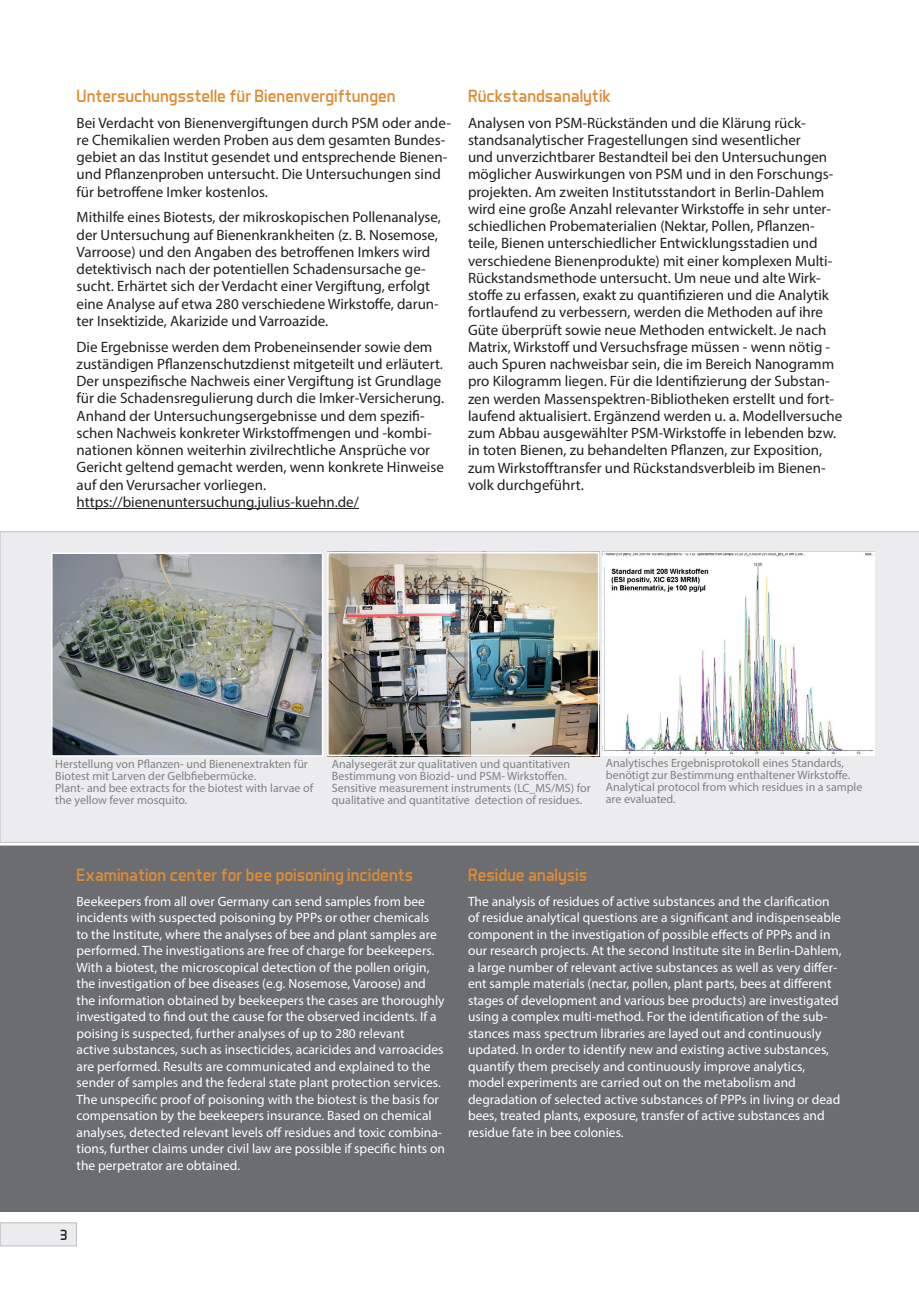
<style>
.page{position:relative;width:919px;height:1289px;background:#fff}
.page>*{position:absolute;margin:0;border:0;box-sizing:border-box;transform-origin:0 0}
.t1{font:18px "Aero Matics";color:#df8c33}
.t2{font:15px/17.2px "Myriad Pro";color:#231f20}
.t3{font:15px "Aero Matics";color:#231f20}
.t4{font:13.5px/16.5px "Myriad Pro";color:#fff}
.t5{font:12px/12px "Myriad Pro";color:#808285}
</style>
<div class="page">
<div style="left:0;top:1222px;width:77px;height:23px;background:#ececee;border:1px solid #bcbdc0"></div>
<div style="left:0;top:837px;width:918px;height:374px;background:#6c6d70"></div>
<svg style="left:0;top:842px;width:918px;height:3px;background:#ebeced"></svg>
<div style="left:0;top:531px;width:918px;height:311px;background:#ececee"></div>
<hr style="left:77px;top:508px;width:282px;height:1px;background:#231f20">
<img style="left:330px;top:555px;width:266px;height:198px">
<div style="left:327px;top:552px;width:272px;height:204px;border:2px solid #fff"></div>
<img style="left:605px;top:554px;width:266px;height:198px">
<div style="left:602px;top:551px;width:272px;height:204px;border:2px solid #fff"></div>
<img style="left:54px;top:555px;width:266px;height:198px">
<div style="left:51px;top:552px;width:272px;height:204px;border:2px solid #fff"></div>
<p class="t1" style="left:77px;top:85px;width:320px">Untersuchungsstelle für Bienenvergiftungen</p>
<p class="t2" style="left:77px;top:114px;width:376px">Bei Verdacht von Bienenvergiftungen durch PSM oder ande&shy;re Chemikalien werden Proben aus dem gesamten Bundes&shy;gebiet an das Institut gesendet und entsprechende Bienen&shy;und Pflanzenproben untersucht. Die Untersuchungen sind für betroffene Imker kostenlos.</p>
<p class="t2" style="left:77px;top:208px;width:366px">Mithilfe eines Biotests, der mikroskopischen Pollenanalyse, der Untersuchung auf Bienenkrankheiten (z. B. Nosemose, Varroose) und den Angaben des betroffenen Imkers wird detektivisch nach der potentiellen Schadensursache ge&shy;sucht. Erhärtet sich der Verdacht einer Vergiftung, erfolgt eine Analyse auf etwa 280 verschiedene Wirkstoffe, darun&shy;ter Insektizide, Akarizide und Varroazide.</p>
<p class="t2" style="left:77px;top:338px;width:369px">Die Ergebnisse werden dem Probeneinsender sowie dem zuständigen Pflanzenschutzdienst mitgeteilt und erläutert.<br>Der unspezifische Nachweis einer Vergiftung ist Grundlage für die Schadensregulierung durch die Imker-Versicherung.<br>Anhand der Untersuchungsergebnisse und dem spezifi&shy;schen Nachweis konkreter Wirkstoffmengen und -kombi&shy;nationen können weiterhin zivilrechtliche Ansprüche vor Gericht geltend gemacht werden, wenn konkrete Hinweise auf den Verursacher vorliegen. https://bienenuntersuchung.julius-kuehn.de/</p>
<p class="t1" style="left:468px;top:85px;width:144px">Rückstandsanalytik</p>
<p class="t2" style="left:468px;top:114px;width:376px">Analysen von PSM-Rückständen und die Klärung rück&shy;standsanalytischer Fragestellungen sind wesentlicher<br>und unverzichtbarer Bestandteil bei den Untersuchungen möglicher Auswirkungen von PSM und in den Forschungs&shy;projekten. Am zweiten Institutsstandort in Berlin-Dahlem wird eine große Anzahl relevanter Wirkstoffe in sehr unter&shy;schiedlichen Probematerialien (Nektar, Pollen, Pflanzen&shy;teile, Bienen unterschiedlicher Entwicklungsstadien und verschiedene Bienenprodukte) mit einer komplexen Multi-Rückstandsmethode untersucht. Um neue und alte Wirk&shy;stoffe zu erfassen, exakt zu quantifizieren und die Analytik fortlaufend zu verbessern, werden die Methoden auf ihre Güte überprüft sowie neue Methoden entwickelt. Je nach Matrix, Wirkstoff und Versuchsfrage müssen - wenn nötig - auch Spuren nachweisbar sein, die im Bereich Nanogramm pro Kilogramm liegen. Für die Identifizierung der Substan&shy;zen werden Massenspektren-Bibliotheken erstellt und fort&shy;laufend aktualisiert. Ergänzend werden u. a. Modellversuche zum Abbau ausgewählter PSM-Wirkstoffe in lebenden bzw. in toten Bienen, zu behandelten Pflanzen, zur Exposition, zum Wirkstofftransfer und Rückstandsverbleib im Bienen&shy;volk durchgeführt.</p>
<p class="t5" style="left:55px;top:757px;width:259px">Herstellung von Pflanzen- und Bienenextrakten für Biotest mit Larven der Gelbfiebermücke.<br>Plant- and bee extracts for the biotest with larvae of the yellow fever mosquito.</p>
<p class="t5" style="left:332px;top:757px;width:260px">Analysegerät zur qualitativen und quantitativen Bestimmung von Biozid- und PSM- Wirkstoffen.<br>Sensitive measurement instruments (LC_MS/MS) for qualitative and quantitative detection of residues.</p>
<p class="t5" style="left:605px;top:757px;width:258px">Analytisches Ergebnisprotokoll eines Standards, benötigt zur Bestimmung enthaltener Wirkstoffe.<br>Analytical protocol from which residues in a sample are evaluated.</p>
<p class="t1" style="left:77px;top:863px;width:338px">Examination center for bee poisoning incidents</p>
<p class="t4" style="left:77px;top:892px;width:370px">Beekeepers from all over Germany can send samples from bee incidents with suspected poisoning by PPPs or other chemicals<br>to the Institute, where the analyses of bee and plant samples are performed. The investigations are free of charge for beekeepers.<br>With a biotest, the microscopical detection of the pollen origin, the investigation of bee diseases (e.g. Nosemose, Varoose) and the information obtained by beekeepers the cases are thoroughly investigated to find out the cause for the observed incidents. If a poising is suspected, further analyses of up to 280 relevant<br>active substances, such as insecticides, acaricides and varroacides are performed. Results are communicated and explained to the sender of samples and the federal state plant protection services.<br>The unspecific proof of poisoning with the biotest is the basis for compensation by the beekeepers insurance. Based on chemical analyses, detected relevant levels off residues and toxic combina&shy;tions, further claims under civil law are possible if specific hints on the perpetrator are obtained.</p>
<p class="t3" style="left:60px;top:1225px;width:9px">3</p>
<p class="t1" style="left:468px;top:863px;width:121px">Residue analysis</p>
<p class="t4" style="left:468px;top:892px;width:375px">The analysis of residues of active substances and the clarification of residue analytical questions are a significant and indispenseable component in the investigation of possible effects of PPPs and in our research projects. At the second Institute site in Berlin-Dahlem, a large number of relevant active substances as well as very differ&shy;ent sample materials (nectar, pollen, plant parts, bees at different stages of development and various bee products) are investigated using a complex multi-method. For the identification of the sub&shy;stances mass spectrum libraries are layed out and continuously updated. In order to identify new and existing active substances, quantify them precisely and continuously improve analytics, model experiments are carried out on the metabolism and degradation of selected active substances of PPPs in living or dead bees, treated plants, exposure, transfer of active substances and residue fate in bee colonies.</p>
</div>
